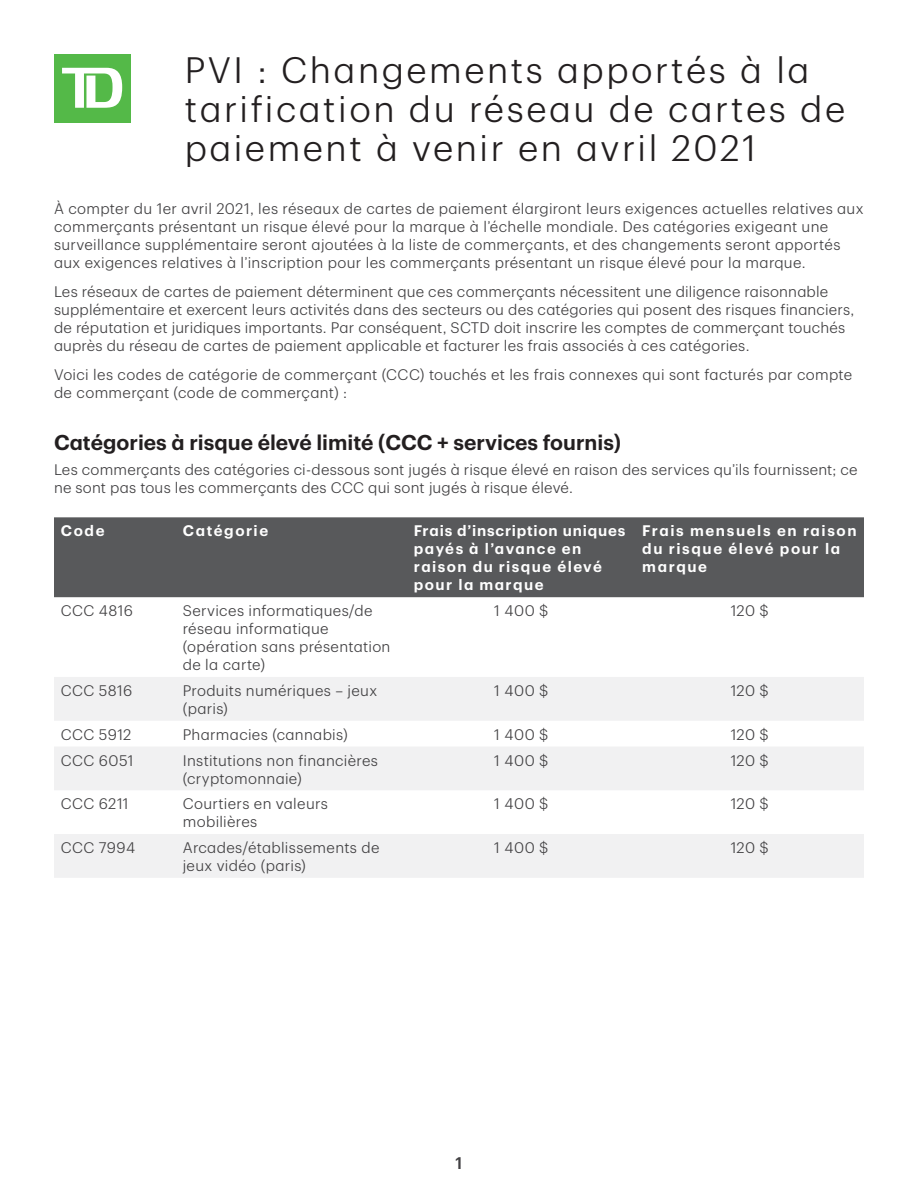
<style>
.page{position:relative;width:918px;height:1188px;background:#fff}
.page>*{position:absolute;margin:0;border:0;box-sizing:border-box;transform-origin:0 0}
.Header_1{font:300 36px/39px "TD Graphik";letter-spacing:.07em;color:#231f20}
.Header_2{font:600 21px "TD Graphik";color:#231f20}
.t1{font:500 16.5px "TD Graphik";color:#414042}
.Text{font:300 15px/18px "TD Graphik";letter-spacing:.015em;color:#414042}
.Table_text{font:300 15px/18px "TD Graphik";letter-spacing:.02em;color:#414042}
.Table_Header{font:600 15px/18px "TD Graphik";letter-spacing:.095em;color:#fff}
</style>
<div class="page">
<div style="left:54px;top:517px;width:810px;height:80px;background:#58595b"></div>
<svg style="left:54px;top:677px;width:810px;height:201px;fill:#f1f1f2"></svg>
<div style="left:54px;top:54px;width:77px;height:69px;background:#54b948"></div>
<svg style="left:62px;top:68px;width:60px;height:40px"></svg>
<h1 class="Header_1" style="left:185px;top:48px;width:662px">PVI : Changements apportés à la tarification du réseau de cartes de paiement à venir en avril 2021</h1>
<p class="Text" style="left:54px;top:199px;width:811px">À compter du 1er avril 2021, les réseaux de cartes de paiement élargiront leurs exigences actuelles relatives aux commerçants présentant un risque élevé pour la marque à l’échelle mondiale. Des catégories exigeant une surveillance supplémentaire seront ajoutées à la liste de commerçants, et des changements seront apportés aux exigences relatives à l’inscription pour les commerçants présentant un risque élevé pour la marque.</p>
<p class="Text" style="left:54px;top:282px;width:802px">Les réseaux de cartes de paiement déterminent que ces commerçants nécessitent une diligence raisonnable supplémentaire et exercent leurs activités dans des secteurs ou des catégories qui posent des risques financiers, de réputation et juridiques importants. Par conséquent, SCTD doit inscrire les comptes de commerçant touchés auprès du réseau de cartes de paiement applicable et facturer les frais associés à ces catégories.</p>
<p class="Text" style="left:54px;top:364px;width:800px">Voici les codes de catégorie de commerçant (CCC) touchés et les frais connexes qui sont facturés par compte de commerçant (code de commerçant) :</p>
<h2 class="Header_2" style="left:54px;top:427px;width:569px">Catégories à risque élevé limité (CCC + services fournis)</h2>
<p class="Text" style="left:54px;top:459px;width:805px">Les commerçants des catégories ci-dessous sont jugés à risque élevé en raison des services qu’ils fournissent; ce ne sont pas tous les commerçants des CCC qui sont jugés à risque élevé.</p>
<h3 class="Table_Header" style="left:61px;top:521px;width:45px">Code</h3>
<h3 class="Table_Header" style="left:183px;top:521px;width:87px">Catégorie</h3>
<h3 class="Table_Header" style="left:414px;top:521px;width:213px">Frais d’inscription uniques payés à l’avance en raison du risque élevé pour la marque</h3>
<h3 class="Table_Header" style="left:642px;top:521px;width:216px">Frais mensuels en raison du risque élevé pour la marque</h3>
<p class="Table_text" style="left:61px;top:601px;width:74px">CCC 4816</p>
<p class="Table_text" style="left:183px;top:601px;width:209px">Services informatiques/de réseau informatique (opération sans présentation de la carte)</p>
<p class="Table_text" style="left:494px;top:601px;width:56px">1 400 $</p>
<p class="Table_text" style="left:731px;top:601px;width:40px">120 $</p>
<p class="Table_text" style="left:61px;top:680px;width:73px">CCC 5816</p>
<p class="Table_text" style="left:183px;top:680px;width:196px">Produits numériques – jeux (paris)</p>
<p class="Table_text" style="left:494px;top:680px;width:56px">1 400 $</p>
<p class="Table_text" style="left:731px;top:680px;width:40px">120 $</p>
<p class="Table_text" style="left:61px;top:724px;width:72px">CCC 5912</p>
<p class="Table_text" style="left:183px;top:724px;width:166px">Pharmacies (cannabis)</p>
<p class="Table_text" style="left:494px;top:724px;width:56px">1 400 $</p>
<p class="Table_text" style="left:731px;top:724px;width:40px">120 $</p>
<p class="Table_text" style="left:61px;top:750px;width:74px">CCC 6051</p>
<p class="Table_text" style="left:183px;top:750px;width:197px">Institutions non financières (cryptomonnaie)</p>
<p class="Table_text" style="left:494px;top:750px;width:56px">1 400 $</p>
<p class="Table_text" style="left:731px;top:750px;width:40px">120 $</p>
<p class="Table_text" style="left:61px;top:794px;width:69px">CCC 6211</p>
<p class="Table_text" style="left:183px;top:794px;width:147px">Courtiers en valeurs mobilières</p>
<p class="Table_text" style="left:494px;top:794px;width:56px">1 400 $</p>
<p class="Table_text" style="left:731px;top:794px;width:40px">120 $</p>
<p class="Table_text" style="left:61px;top:837px;width:76px">CCC 7994</p>
<p class="Table_text" style="left:183px;top:837px;width:198px">Arcades/établissements de jeux vidéo (paris)</p>
<p class="Table_text" style="left:494px;top:837px;width:56px">1 400 $</p>
<p class="Table_text" style="left:731px;top:837px;width:40px">120 $</p>
<p class="t1" style="left:456px;top:1151px;width:8px">1</p>
</div>
